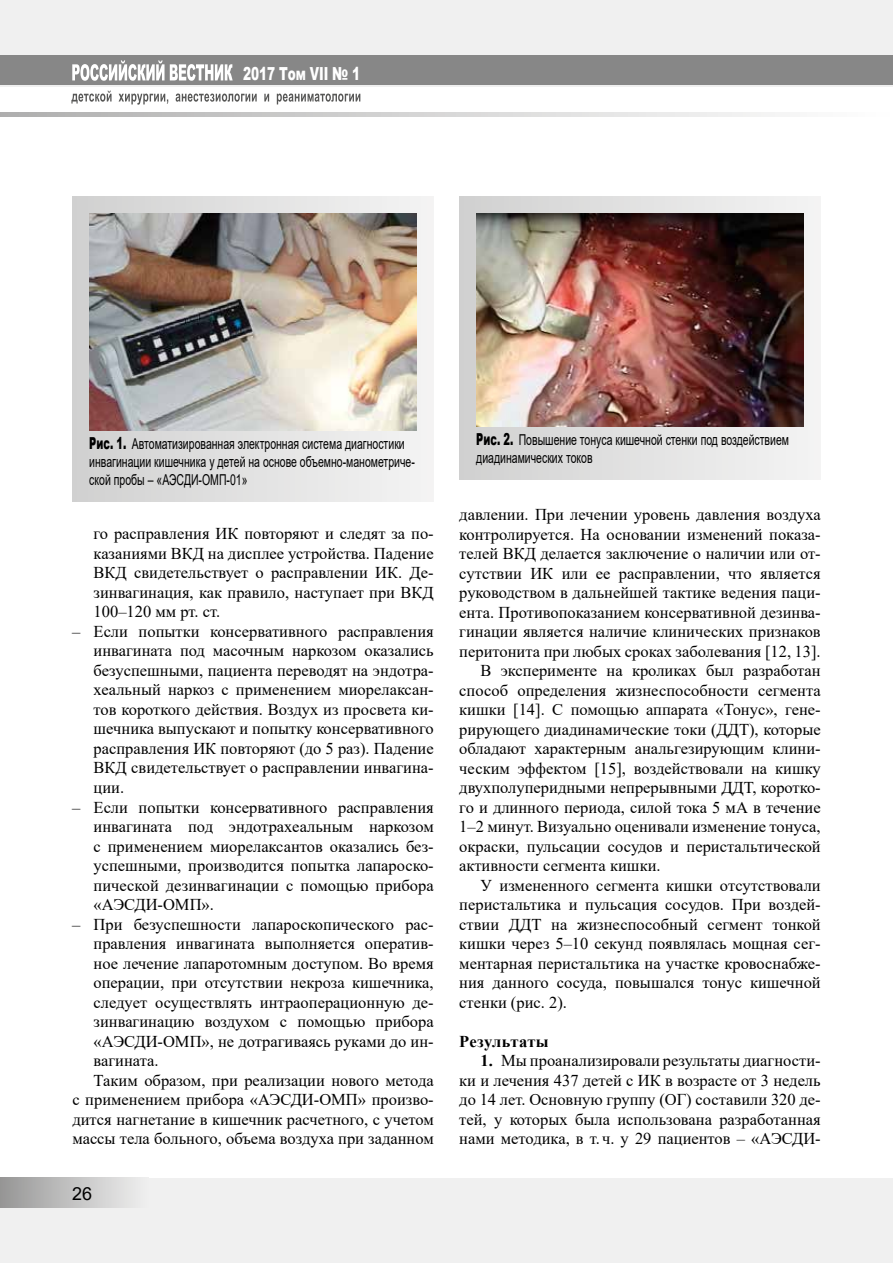
<style>
.page{position:relative;width:893px;height:1263px;background:#fff}
.page>*{position:absolute;margin:0;border:0;box-sizing:border-box;transform-origin:0 0}
.t1{font:900 18px "Arial";letter-spacing:-.005em;color:#fff;scale:.67 1}
.t2{font:18px "Arial";color:#000}
.t3{font:16.5px/19.5px "Times New Roman";color:#000;text-align:justify}
.t4{font:700 16.5px "Times New Roman";letter-spacing:.01em;color:#000}
.t5{font:15px/18px "Arial";color:#000;scale:.7 1}
.s1{font-weight:900;font-size:16.5px}
.s2{font-weight:700}
</style>
<div class="page">
<div style="left:0;top:0;width:893px;height:87px;background:#f0f0f0"></div>
<div style="left:0;top:1178px;width:893px;height:85px;background:#f0f0f0"></div>
<div style="left:0;top:55px;width:893px;height:30px;background:#878787"></div>
<div style="left:0;top:1178px;width:149px;height:30px;background:linear-gradient(to right,#979696,#f1f1f1)"></div>
<svg style="left:0;top:113px;width:775px;height:4px;background:#d1d1d1"></svg>
<svg style="left:71px;top:91px;width:289px;height:14px"></svg>
<svg style="left:72px;top:60px;width:161px;height:21px"></svg>
<div style="left:72px;top:196px;width:362px;height:306px;background:linear-gradient(to right,#d0d0d0,#f4f4f4)"></div>
<img style="left:89px;top:213px;width:328px;height:218px">
<div style="left:459px;top:196px;width:362px;height:283px;background:linear-gradient(to right,#d1d0d0,#eeeded)"></div>
<img style="left:476px;top:213px;width:328px;height:213px">
<p class="t1" style="left:243px;top:61px;width:176px">2017 Том VII № 1</p>
<p class="t5" style="left:89px;top:434px;width:467px"><span class="s1">Рис. 1.</span> Автоматизированная электронная система диагностики инвагинации кишечника у детей на основе объемно-манометриче&shy;ской пробы – «АЭСДИ-ОМП-01»</p>
<p class="t5" style="left:476px;top:430px;width:448px"><span class="s1">Рис. 2.</span> Повышение тонуса кишечной стенки под воздействием диадинамических токов</p>
<p class="t3" style="left:94px;top:524px;width:342px">го расправления ИК повторяют и следят за по&shy;казаниями ВКД на дисплее устройства. Падение ВКД свидетельствует о расправлении ИК. Де&shy;зинвагинация, как правило, наступает при ВКД 100–120 мм рт. ст.</p>
<p class="t3" style="left:94px;top:621px;width:342px;text-indent:-21px">– Если попытки консервативного расправления инвагината под масочным наркозом оказались безуспешными, пациента переводят на эндотра&shy;хеальный наркоз с применением миорелаксан&shy;тов короткого действия. Воздух из просвета ки&shy;шечника выпускают и попытку консервативного расправления ИК повторяют (до 5 раз). Падение ВКД свидетельствует о расправлении инвагина&shy;ции.</p>
<p class="t3" style="left:94px;top:797px;width:342px;text-indent:-21px">– Если попытки консервативного расправления инвагината под эндотрахеальным наркозом с применением миорелаксантов оказались без&shy;успешными, производится попытка лапароско&shy;пической дезинвагинации с помощью прибора «АЭСДИ-ОМП».</p>
<p class="t3" style="left:72px;top:914px;width:363px">– При безуспешности лапароскопического рас-</p>
<p class="t3" style="left:94px;top:933px;width:342px">правления инвагината выполняется оператив-</p>
<p class="t3" style="left:94px;top:953px;width:342px">ное лечение лапаротомным доступом. Во время</p>
<p class="t3" style="left:94px;top:972px;width:342px">операции, при отсутствии некроза кишечника,</p>
<p class="t3" style="left:94px;top:992px;width:342px">следует осуществлять интраоперационную де-</p>
<p class="t3" style="left:94px;top:1011px;width:342px">зинвагинацию воздухом с помощью прибора</p>
<p class="t3" style="left:94px;top:1031px;width:342px">«АЭСДИ-ОМП», не дотрагиваясь руками до ин-</p>
<p class="t3" style="left:94px;top:1050px;width:67px">вагината.</p>
<p class="t3" style="left:94px;top:1070px;width:342px">Таким образом, при реализации нового метода</p>
<p class="t3" style="left:72px;top:1089px;width:363px">с применением прибора «АЭСДИ-ОМП» произво-</p>
<p class="t3" style="left:72px;top:1109px;width:363px">дится нагнетание в кишечник расчетного, с учетом</p>
<p class="t3" style="left:72px;top:1128px;width:363px">массы тела больного, объема воздуха при заданном</p>
<p class="t2" style="left:72px;top:1181px;width:22px">26</p>
<p class="t3" style="left:459px;top:504px;width:363px">давлении. При лечении уровень давления воздуха</p>
<p class="t3" style="left:459px;top:524px;width:363px">контролируется. На основании изменений показа-</p>
<p class="t3" style="left:459px;top:543px;width:363px">телей ВКД делается заключение о наличии или от-</p>
<p class="t3" style="left:459px;top:563px;width:363px">сутствии ИК или ее расправлении, что является</p>
<p class="t3" style="left:459px;top:582px;width:363px">руководством в дальнейшей тактике ведения паци-</p>
<p class="t3" style="left:459px;top:602px;width:363px">ента. Противопоказанием консервативной дезинва-</p>
<p class="t3" style="left:459px;top:621px;width:363px">гинации является наличие клинических признаков</p>
<p class="t3" style="left:459px;top:641px;width:363px">перитонита при любых сроках заболевания [12, 13].</p>
<p class="t3" style="left:481px;top:660px;width:342px">В эксперименте на кроликах был разработан</p>
<p class="t3" style="left:459px;top:680px;width:363px">способ определения жизнеспособности сегмента</p>
<p class="t3" style="left:459px;top:699px;width:363px">кишки [14]. С помощью аппарата «Тонус», гене-</p>
<p class="t3" style="left:459px;top:719px;width:363px">рирующего диадинамические токи (ДДТ), которые</p>
<p class="t3" style="left:459px;top:738px;width:363px">обладают характерным анальгезирующим клини-</p>
<p class="t3" style="left:459px;top:758px;width:363px">ческим эффектом [15], воздействовали на кишку</p>
<p class="t3" style="left:459px;top:777px;width:363px">двухполуперидными непрерывными ДДТ, коротко-</p>
<p class="t3" style="left:459px;top:797px;width:363px">го и длинного периода, силой тока 5 мА в течение</p>
<p class="t3" style="left:459px;top:816px;width:363px">1–2 минут. Визуально оценивали изменение тонуса,</p>
<p class="t3" style="left:459px;top:836px;width:363px">окраски, пульсации сосудов и перистальтической</p>
<p class="t3" style="left:459px;top:855px;width:203px">активности сегмента кишки.</p>
<p class="t3" style="left:481px;top:875px;width:342px">У измененного сегмента кишки отсутствовали</p>
<p class="t3" style="left:459px;top:894px;width:363px">перистальтика и пульсация сосудов. При воздей-</p>
<p class="t3" style="left:459px;top:914px;width:363px">ствии ДДТ на жизнеспособный сегмент тонкой</p>
<p class="t3" style="left:459px;top:933px;width:363px">кишки через 5–10 секунд появлялась мощная сег-</p>
<p class="t3" style="left:459px;top:953px;width:363px">ментарная перистальтика на участке кровоснабже-</p>
<p class="t3" style="left:459px;top:972px;width:363px">ния данного сосуда, повышался тонус кишечной</p>
<p class="t3" style="left:459px;top:992px;width:109px">стенки (рис. 2).</p>
<p class="t4" style="left:459px;top:1029px;width:91px">Результаты</p>
<p class="t3" style="left:459px;top:1050px;width:363px;text-indent:21px"><span class="s2">1.</span> Мы проанализировали результаты диагности&shy;ки и лечения 437 детей с ИК в возрасте от 3 недель до 14 лет. Основную группу (ОГ) составили 320 де&shy;тей, у которых была использована разработанная нами методика, в т.ч. у 29 пациентов – «АЭСДИ-</p>
</div>
